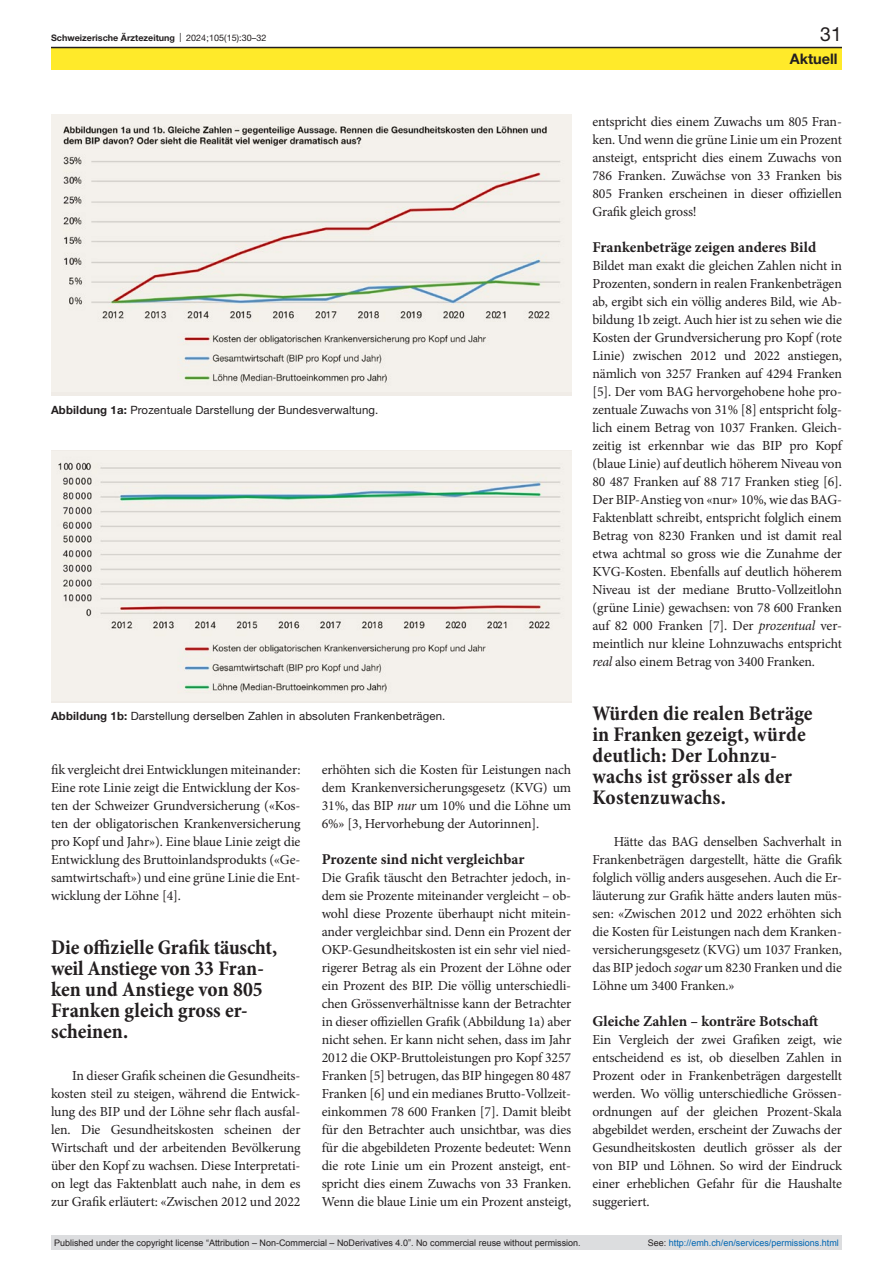
<style>
.page{position:relative;width:893px;height:1263px;background:#fff}
.page>*{position:absolute;margin:0;border:0;box-sizing:border-box;transform-origin:0 0}
.quote{font:700 condensed 21px/21px "Minion Pro";letter-spacing:.005em;color:#231f20}
.t1{font:19.5px "Helvetica Neue LT Pro";color:#231f20}
.head2{font:700 15px "Minion Pro";color:#231f20}
.t2{font:700 14.55px "Helvetica Neue LT Pro";color:#231f20}
.paragraph{font:13.8px/18px "Minion Pro";letter-spacing:-.01em;color:#231f20;text-align:justify}
.paragraph-indent{font:13.8px/18px "Minion Pro";letter-spacing:-.01em;color:#231f20;text-align:justify}
.figure-caption{font:11.4px "Helvetica Neue LT Pro";letter-spacing:.01em;color:#231f20}
.t3{font:9px "Arial";color:#231f20}
.t4{font:9px "Arial";color:#0066b3}
.t5{font:700 9px "Helvetica Neue LT Pro";color:#231f20}
.s1{font-weight:400}
.s2{font-weight:700}
.s3{font-style:italic}
.s4{color:#231f20}
</style>
<div class="page">
<img style="left:51px;top:452px;width:520px;height:248px">
<img style="left:51px;top:115px;width:520px;height:276px">
<div style="left:51px;top:47px;width:791px;height:23px;background:#ffea2a"></div>
<hr style="left:51px;top:47px;width:791px;height:1px;background:#231f20">
<div style="left:51px;top:1235px;width:791px;height:15px;background:#dcdddf"></div>
<p class="t5" style="left:51px;top:32px;width:217px">Schweizerische Ärztezeitung <span class="s1">| 2024;105(15):30–32</span></p>
<h2 class="t1" style="left:820px;top:22px;width:23px">31</h2>
<p class="figure-caption" style="left:51px;top:403px;width:329px"><span class="s2">Abbildung 1a:</span> Prozentuale Darstellung der Bundesverwaltung.</p>
<p class="figure-caption" style="left:51px;top:709px;width:396px"><span class="s2">Abbildung 1b:</span> Darstellung derselben Zahlen in absoluten Frankenbeträgen.</p>
<p class="paragraph" style="left:51px;top:761px;width:251px">fik vergleicht drei Entwicklungen miteinander:<br>Eine rote Linie zeigt die Entwicklung der Kos&shy;ten der Schweizer Grundversicherung («Kos&shy;ten der obligatorischen Krankenversicherung pro Kopf und Jahr»). Eine blaue Linie zeigt die Entwicklung des Bruttoinlandsprodukts («Ge&shy;samtwirtschaft») und eine grüne Linie die Ent&shy;wicklung der Löhne [4].</p>
<p class="quote" style="left:51px;top:938px;width:228px">Die offizielle Grafik täuscht, weil Anstiege von 33 Fran&shy;ken und Anstiege von 805<br>Franken gleich gross er&shy;scheinen.</p>
<p class="paragraph-indent" style="left:51px;top:1067px;width:251px;text-indent:21px">In dieser Grafik scheinen die Gesundheits&shy;kosten steil zu steigen, während die Entwick&shy;lung des BIP und der Löhne sehr flach ausfal&shy;len. Die Gesundheitskosten scheinen der Wirtschaft und der arbeitenden Bevölkerung über den Kopf zu wachsen. Diese Interpretati&shy;on legt das Faktenblatt auch nahe, in dem es zur Grafik erläutert: «Zwischen 2012 und 2022</p>
<p class="paragraph-indent" style="left:322px;top:761px;width:251px">erhöhten sich die Kosten für Leistungen nach dem Krankenversicherungsgesetz (KVG) um 31%, das BIP <span class="s3">nur</span> um 10% und die Löhne um 6%» [3, Hervorhebung der Autorinnen].</p>
<p class="head2" style="left:322px;top:849px;width:204px">Prozente sind nicht vergleichbar</p>
<p class="paragraph" style="left:322px;top:869px;width:251px">Die Grafik täuscht den Betrachter jedoch, in&shy;dem sie Prozente miteinander vergleicht – ob&shy;wohl diese Prozente überhaupt nicht mitein&shy;ander vergleichbar sind. Denn ein Prozent der OKP-Gesundheitskosten ist ein sehr viel nied&shy;rigerer Betrag als ein Prozent der Löhne oder ein Prozent des BIP. Die völlig unterschiedli&shy;chen Grössenverhältnisse kann der Betrachter in dieser offiziellen Grafik (Abbildung 1a) aber nicht sehen. Er kann nicht sehen, dass im Jahr 2012 die OKP-Bruttoleistungen pro Kopf 3257<br>Franken [5] betrugen, das BIP hingegen 80 487<br>Franken [6] und ein medianes Brutto-Vollzeit&shy;einkommen 78 600 Franken [7]. Damit bleibt für den Betrachter auch unsichtbar, was dies für die abgebildeten Prozente bedeutet: Wenn die rote Linie um ein Prozent ansteigt, ent&shy;spricht dies einem Zuwachs von 33 Franken.<br>Wenn die blaue Linie um ein Prozent ansteigt,</p>
<p class="t2" style="left:790px;top:49px;width:49px">Aktuell</p>
<p class="paragraph" style="left:592px;top:113px;width:251px">entspricht dies einem Zuwachs um 805 Fran&shy;ken. Und wenn die grüne Linie um ein Prozent ansteigt, entspricht dies einem Zuwachs von 786 Franken. Zuwächse von 33 Franken bis 805 Franken erscheinen in dieser offiziellen Grafik gleich gross!</p>
<p class="head2" style="left:592px;top:237px;width:225px">Frankenbeträge zeigen anderes Bild</p>
<p class="paragraph" style="left:592px;top:257px;width:251px">Bildet man exakt die gleichen Zahlen nicht in Prozenten, sondern in realen Frankenbeträgen ab, ergibt sich ein völlig anderes Bild, wie Ab&shy;bildung 1b zeigt. Auch hier ist zu sehen wie die Kosten der Grundversicherung pro Kopf (rote Linie) zwischen 2012 und 2022 anstiegen, nämlich von 3257 Franken auf 4294 Franken [5]. Der vom BAG hervorgehobene hohe pro&shy;zentuale Zuwachs von 31% [8] entspricht folg&shy;lich einem Betrag von 1037 Franken. Gleich&shy;zeitig ist erkennbar wie das BIP pro Kopf (blaue Linie) auf deutlich höherem Niveau von 80 487 Franken auf 88 717 Franken stieg [6].<br>Der BIP-Anstieg von «nur» 10%, wie das BAG-Faktenblatt schreibt, entspricht folglich einem Betrag von 8230 Franken und ist damit real etwa achtmal so gross wie die Zunahme der KVG-Kosten. Ebenfalls auf deutlich höherem Niveau ist der mediane Brutto-Vollzeitlohn (grüne Linie) gewachsen: von 78 600 Franken auf 82 000 Franken [7]. Der <span class="s3">prozentual</span> ver&shy;meintlich nur kleine Lohnzuwachs entspricht <span class="s3">real</span> also einem Betrag von 3400 Franken.</p>
<p class="quote" style="left:592px;top:704px;width:222px">Würden die realen Beträge in Franken gezeigt, würde deutlich: Der Lohnzu&shy;wachs ist grösser als der<br>Kostenzuwachs.</p>
<p class="paragraph-indent" style="left:592px;top:833px;width:251px;text-indent:21px">Hätte das BAG denselben Sachverhalt in Frankenbeträgen dargestellt, hätte die Grafik folglich völlig anders ausgesehen. Auch die Er&shy;läuterung zur Grafik hätte anders lauten müs&shy;sen: «Zwischen 2012 und 2022 erhöhten sich die Kosten für Leistungen nach dem Kranken&shy;versicherungsgesetz (KVG) um 1037 Franken, das BIP jedoch <span class="s3">sogar</span> um 8230 Franken und die Löhne um 3400 Franken.»</p>
<p class="head2" style="left:592px;top:1011px;width:228px">Gleiche Zahlen – konträre Botschaft</p>
<p class="paragraph" style="left:592px;top:1031px;width:251px">Ein Vergleich der zwei Grafiken zeigt, wie entscheidend es ist, ob dieselben Zahlen in Prozent oder in Frankenbeträgen dargestellt werden. Wo völlig unterschiedliche Grössen&shy;ordnungen auf der gleichen Prozent-Skala abgebildet werden, erscheint der Zuwachs der Gesundheitskosten deutlich grösser als der von BIP und Löhnen. So wird der Eindruck einer erheblichen Gefahr für die Haushalte suggeriert.</p>
<p class="t3" style="left:54px;top:1237px;width:528px">Published under the copyright license “Attribution – Non-Commercial – NoDerivatives 4.0”. No commercial reuse without permission.</p>
<p class="t4" style="left:648px;top:1237px;width:193px"><span class="s4">See:</span> http://emh.ch/en/services/permissions.html</p>
</div>
